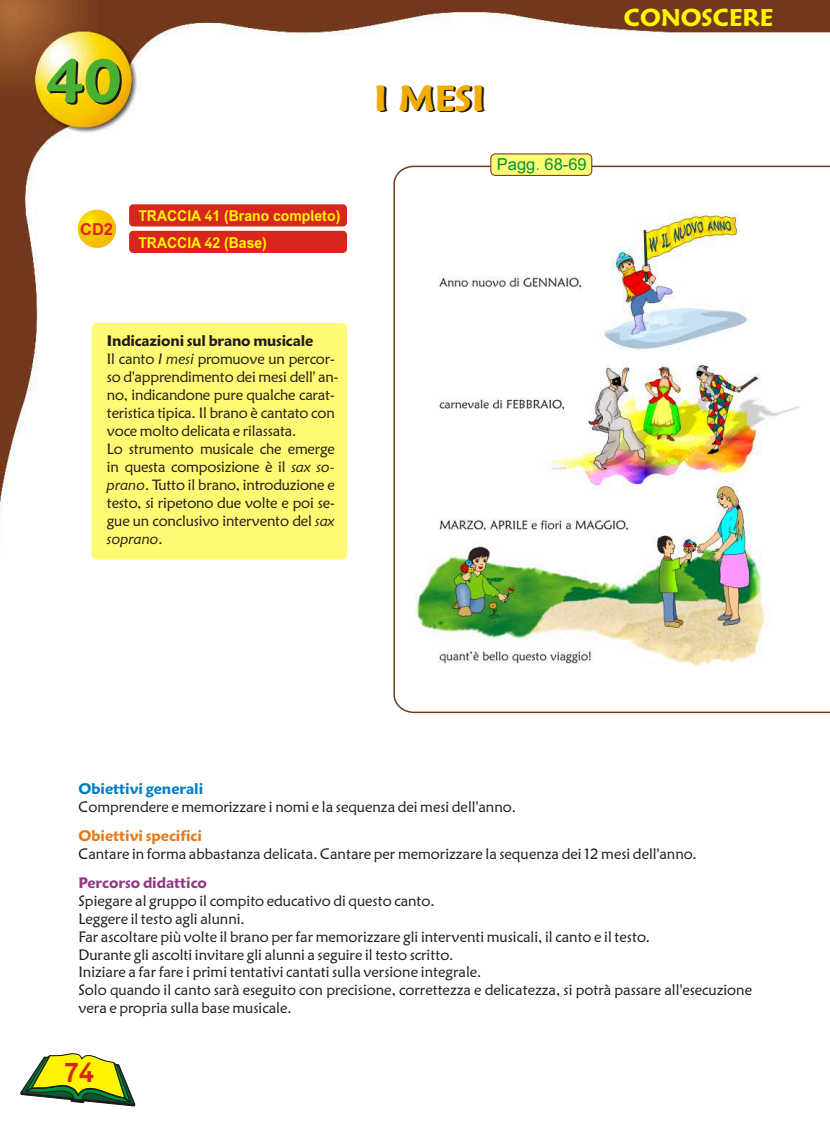
<style>
.page{position:relative;width:830px;height:1128px;background:#fff}
.page>*{position:absolute;margin:0;border:0;box-sizing:border-box;transform-origin:0 0}
.t1{font:700 60.6px "Maiandra GD";color:#1f1a17}
.t2{font:700 36px "Maiandra GD";color:#f2ad00}
.t3{font:700 27px "Arial 2";color:#d9261c}
.t4{font:700 24px "Maiandra GD";color:#fff500}
.t5{font:16.5px "Arial 2";color:#009140}
.t6{font:700 16.5px "Arial 2";color:#d9261c}
.t7{font:15px/18px "Maiandra GD";color:#1f1a17}
.t8{font:700 15px/26.4px "Arial 2";color:#fff500;scale:.93 1}
.t9{font:700 15px "Maiandra GD";color:#e87817}
.t10{font:700 15px "Maiandra GD";color:#007dc2}
.t11{font:700 15px "Maiandra GD";color:#913882}
.s1{font-weight:700}
.s2{font-style:italic}
</style>
<div class="page">
<img style="left:0;top:0;width:830px;height:560px">
<svg style="left:20px;top:1053px;width:116px;height:54px"></svg>
<svg style="left:78px;top:210px;width:38px;height:38px"></svg>
<div style="left:129px;top:204px;width:218px;height:22px;background:#d9261c;border-radius:4px"></div>
<div style="left:129px;top:231px;width:218px;height:22px;background:#d9261c;border-radius:4px"></div>
<div style="left:92px;top:323px;width:255px;height:237px;background:#fffa73;border-radius:5px"></div>
<svg style="left:392px;top:165px;width:438px;height:549px"></svg>
<div style="left:490px;top:153px;width:102px;height:23px;background:#fffa73;border:1px solid #753b1f;border-radius:5px"></div>
<img style="left:415px;top:213px;width:385px;height:455px">
<h1 class="t1" style="left:48px;top:58px;width:77px">40</h1>
<p class="t6" style="left:80px;top:223px;width:34px">CD2</p>
<p class="t8" style="left:138px;top:204px;width:219px">TRACCIA 41 (Brano completo)<br>TRACCIA 42 (Base)</p>
<p class="t7" style="left:107px;top:333px;width:233px"><span class="s1">Indicazioni sul brano musicale<br></span>Il canto <span class="s2">I mesi</span> promuove un percor&shy;so d'apprendimento dei mesi dell' an&shy;no, indicandone pure qualche carat&shy;teristica tipica. Il brano è cantato con voce molto delicata e rilassata.<br>Lo strumento musicale che emerge in questa composizione è il <span class="s2">sax so&shy;prano</span>. Tutto il brano, introduzione e testo, si ripetono due volte e poi se&shy;gue un conclusivo intervento del <span class="s2">sax soprano</span>.</p>
<h2 class="t2" style="left:374px;top:83px;width:112px">I MESI</h2>
<p class="t5" style="left:497px;top:158px;width:91px">Pagg. 68-69</p>
<h3 class="t4" style="left:624px;top:8px;width:151px">CONOSCERE</h3>
<p class="t10" style="left:78px;top:783px;width:126px">Obiettivi generali</p>
<p class="t7" style="left:78px;top:799px;width:439px">Comprendere e memorizzare i nomi e la sequenza dei mesi dell'anno.</p>
<p class="t7" style="left:78px;top:846px;width:620px">Cantare in forma abbastanza delicata. Cantare per memorizzare la sequenza dei 12 mesi dell'anno.</p>
<p class="t7" style="left:78px;top:893px;width:675px">Spiegare al gruppo il compito educativo di questo canto.<br>Leggere il testo agli alunni.<br>Far ascoltare più volte il brano per far memorizzare gli interventi musicali, il canto e il testo.<br>Durante gli ascolti invitare gli alunni a seguire il testo scritto.<br>Iniziare a far fare i primi tentativi cantati sulla versione integrale.<br>Solo quando il canto sarà eseguito con precisione, correttezza e delicatezza, si potrà passare all'esecuzione vera e propria sulla base musicale.</p>
<p class="t9" style="left:78px;top:829px;width:125px">Obiettivi specifici</p>
<p class="t11" style="left:78px;top:876px;width:130px">Percorso didattico</p>
<h3 class="t3" style="left:64px;top:1063px;width:32px">74</h3>
</div>
